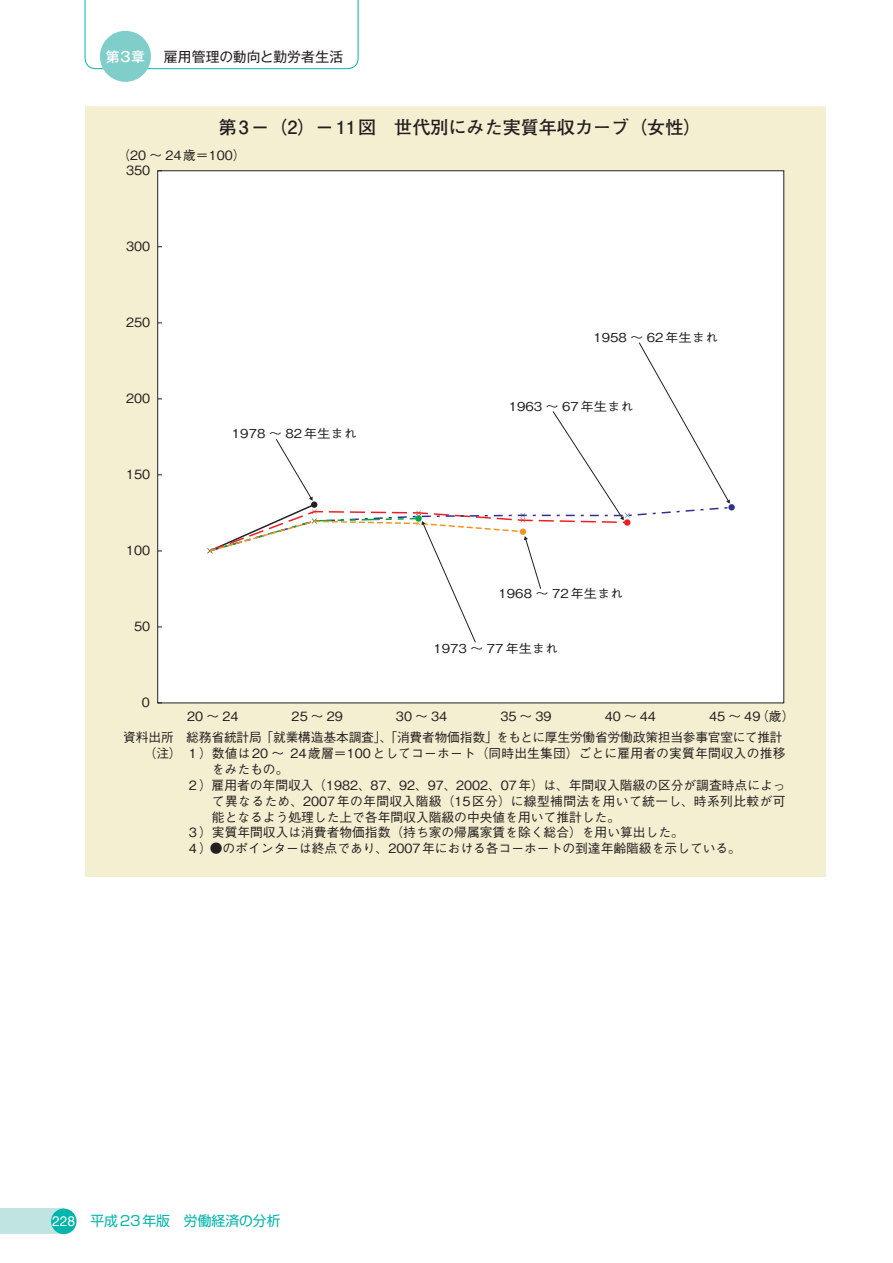
<style>
.page{position:relative;width:893px;height:1263px;background:#fff}
.page>*{position:absolute;margin:0;border:0;box-sizing:border-box;transform-origin:0 0}
.t1{font:700 18px "Futo Go B101 Pro";color:#231f20}
.t2{font:13.8px "Shin Go Pro";color:#00b5ac}
.t3{font:13.8px "Gothic MB101 Pro";color:#231f20}
.t4{font:500 13.8px "Gothic MB101 Pro";color:#fff}
.t5{font:500 12.75px "Gothic BBB Pro";color:#231f20}
.t6{font:500 12.75px "Gothic BBB Pro";letter-spacing:.03em;color:#231f20}
.t7{font:500 12.3px "Gothic BBB Pro";color:#231f20;scale:1.08 1}
.s1{font-family:"Helvetica Neue LT Std";color:#fff}
</style>
<div class="page">
<div style="left:85px;top:106px;width:741px;height:771px;background:#f4efd1"></div>
<div style="left:158px;top:171px;width:626px;height:532px;background:#fff"></div>
<div style="left:728px;top:504px;width:7px;height:6px;background:#2e3092;border-radius:50%"></div>
<svg style="left:208px;top:342px;width:525px;height:300px"></svg>
<svg style="left:84px;top:0;width:275px;height:70px"></svg>
<div style="left:0;top:1208px;width:64px;height:26px;background:#bfe4e1"></div>
<div style="left:51px;top:1208px;width:26px;height:26px;background:#00b5ac;border-radius:50%"></div>
<div style="left:100px;top:31px;width:51px;height:51px;background:#80ceca;border-radius:50%"></div>
<p class="t4" style="left:106px;top:45px;width:41px">第3章</p>
<p class="t3" style="left:164px;top:45px;width:181px">雇用管理の動向と勤労者生活</p>
<h1 class="t1" style="left:219px;top:113px;width:484px">第 3－（2）－ 11図　世代別にみた実質年収カーブ（女性）</h1>
<p class="t5" style="left:118px;top:145px;width:130px">（20 ～ 24歳＝100）</p>
<p class="t5" style="left:126px;top:160px;width:26px">350</p>
<p class="t5" style="left:126px;top:236px;width:26px">300</p>
<p class="t5" style="left:126px;top:312px;width:26px">250</p>
<p class="t5" style="left:126px;top:388px;width:26px">200</p>
<p class="t5" style="left:126px;top:464px;width:26px">150</p>
<p class="t5" style="left:126px;top:540px;width:26px">100</p>
<p class="t5" style="left:134px;top:616px;width:18px">50</p>
<p class="t5" style="left:142px;top:692px;width:10px">0</p>
<p class="t7" style="left:593px;top:328px;width:117px">1958 ～ 62年生まれ</p>
<p class="t7" style="left:232px;top:424px;width:117px">1978 ～ 82年生まれ</p>
<p class="t7" style="left:509px;top:397px;width:117px">1963 ～ 67年生まれ</p>
<p class="t7" style="left:499px;top:584px;width:117px">1968 ～ 72年生まれ</p>
<p class="t7" style="left:433px;top:639px;width:117px">1973 ～ 77年生まれ</p>
<p class="t5" style="left:187px;top:706px;width:53px">20 ～ 24</p>
<p class="t5" style="left:292px;top:706px;width:53px">25 ～ 29</p>
<p class="t5" style="left:396px;top:706px;width:53px">30 ～ 34</p>
<p class="t5" style="left:500px;top:706px;width:53px">35 ～ 39</p>
<p class="t5" style="left:605px;top:706px;width:53px">40 ～ 44</p>
<p class="t5" style="left:709px;top:706px;width:87px">45 ～ 49（歳）</p>
<p class="t5" style="left:186px;top:727px;width:598px">総務省統計局「就業構造基本調査」、「消費者物価指数」をもとに厚生労働省労働政策担当参事官室にて推計</p>
<p class="t5" style="left:123px;top:743px;width:664px">　　（注）１）数値は20 ～ 24歳層＝100としてコーホート（同時出生集団）ごとに雇用者の実質年間収入の推移</p>
<p class="t5" style="left:212px;top:759px;width:78px">をみたもの。</p>
<p class="t5" style="left:186px;top:774px;width:601px">２）雇用者の年間収入（1982、87、92、97、2002、07年）は、年間収入階級の区分が調査時点によっ</p>
<p class="t6" style="left:212px;top:790px;width:575px">て異なるため、2007年の年間収入階級（15区分）に線型補間法を用いて統一し、時系列比較が可</p>
<p class="t5" style="left:212px;top:806px;width:410px">能となるよう処理した上で各年間収入階級の中央値を用いて推計した。</p>
<p class="t5" style="left:186px;top:822px;width:499px">３）実質年間収入は消費者物価指数（持ち家の帰属家賃を除く総合）を用い算出した。</p>
<p class="t5" style="left:186px;top:838px;width:556px">４）●のポインターは終点であり、2007年における各コーホートの到達年齢階級を示している。</p>
<p class="t5" style="left:123px;top:727px;width:53px">資料出所</p>
<p class="t2" style="left:52px;top:1210px;width:230px"><span class="s1">228</span> 平成23年版　労働経済の分析</p>
</div>
